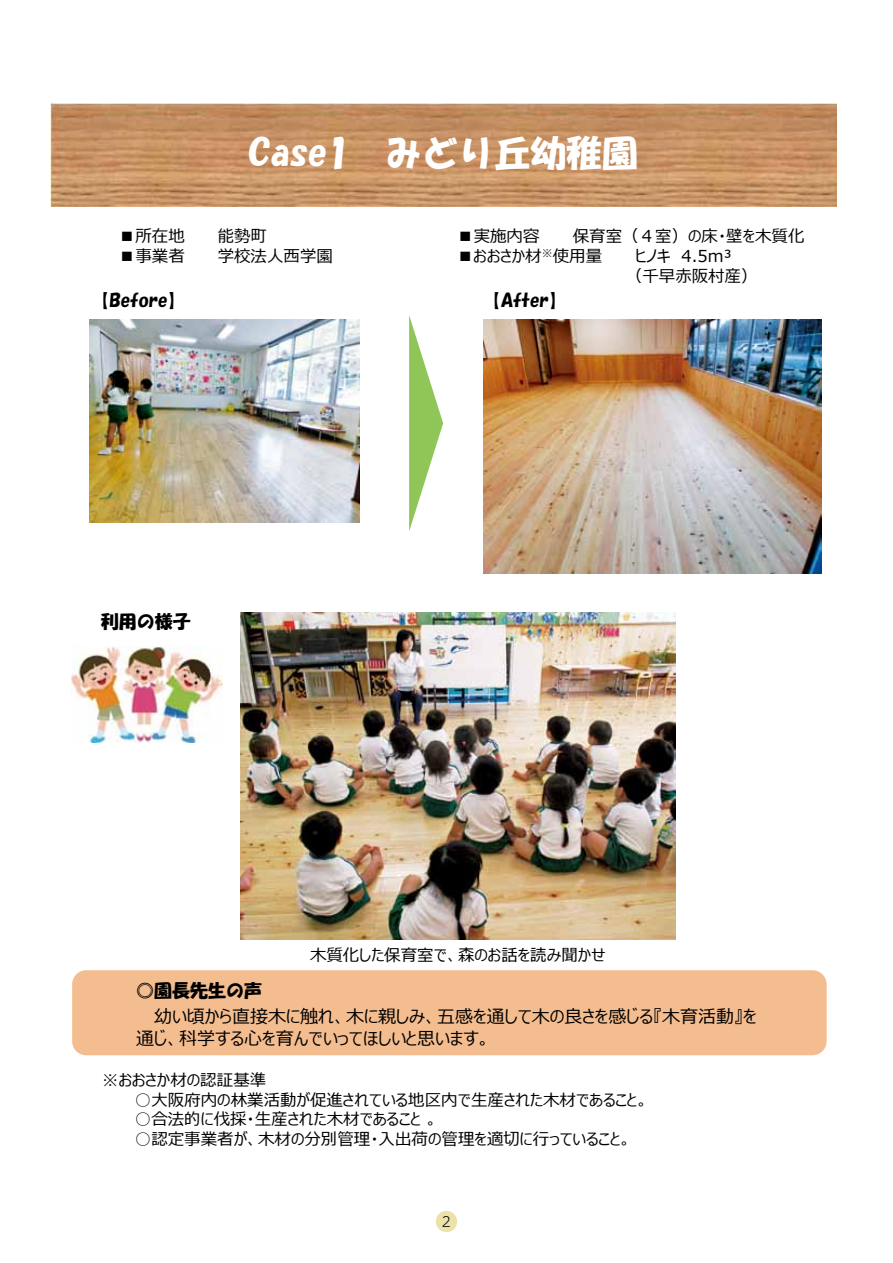
<style>
.page{position:relative;width:893px;height:1263px;background:#fff}
.page>*{position:absolute;margin:0;border:0;box-sizing:border-box;transform-origin:0 0}
.t1{font:36px "HGS Soei Kakupoptai";color:#fff}
.t2{font:18px/21.6px "Meiryo UI";color:#000}
.t3{font:18px "HGS Soei Kakupoptai";color:#000}
.t4{font:16.5px/19.8px "Meiryo UI";color:#000}
.t5{font:300 13.8px "UD Shin M Go Pro";color:#000}
</style>
<div class="page">
<img style="left:484px;top:320px;width:337px;height:253px">
<img style="left:89px;top:319px;width:271px;height:203px">
<div style="left:72px;top:970px;width:755px;height:85px;background:#f4bd90;border-radius:14px"></div>
<img style="left:50px;top:104px;width:786px;height:103px">
<svg style="left:409px;top:315px;width:34px;height:216px"></svg>
<img style="left:72px;top:646px;width:150px;height:96px">
<img style="left:240px;top:613px;width:435px;height:326px">
<div style="left:436px;top:1211px;width:21px;height:21px;background:#ebe1a9;border-radius:50%"></div>
<h1 class="t1" style="left:248px;top:135px;width:391px">Case1 みどり丘幼稚園</h1>
<p class="t4" style="left:119px;top:227px;width:67px">■所在地</p>
<p class="t4" style="left:218px;top:227px;width:51px">能勢町</p>
<p class="t4" style="left:119px;top:247px;width:67px">■事業者</p>
<p class="t4" style="left:218px;top:247px;width:117px">学校法人西学園</p>
<p class="t4" style="left:457px;top:227px;width:84px">■実施内容</p>
<p class="t4" style="left:573px;top:227px;width:233px">保育室（４室）の床・壁を木質化</p>
<p class="t4" style="left:457px;top:247px;width:147px">■おおさか材<sup>※</sup>使用量</p>
<p class="t4" style="left:626px;top:247px;width:133px;text-indent:10px">ヒノキ 4.5m³<br>（千早赤阪村産）</p>
<p class="t3" style="left:91px;top:291px;width:95px">【Before】</p>
<p class="t3" style="left:483px;top:291px;width:85px">【After】</p>
<p class="t3" style="left:101px;top:613px;width:91px">利用の様子</p>
<p class="t4" style="left:310px;top:946px;width:297px">木質化した保育室で、森のお話を読み聞かせ</p>
<p class="t3" style="left:136px;top:982px;width:127px">◎園長先生の声</p>
<p class="t2" style="left:136px;top:1006px;width:622px">　 幼い頃から直接木に触れ、木に親しみ、五感を通して木の良さを感じる『木育活動』を通じ、科学する心を育んでいってほしいと思います。</p>
<p class="t4" style="left:102px;top:1071px;width:165px">※おおさか材の認証基準</p>
<p class="t4" style="left:135px;top:1090px;width:515px">○大阪府内の林業活動が促進されている地区内で生産された木材であること。</p>
<p class="t4" style="left:135px;top:1110px;width:304px">○合法的に伐採・生産された木材であること。</p>
<p class="t4" style="left:135px;top:1130px;width:498px">○認定事業者が、木材の分別管理・入出荷の管理を適切に行っていること。</p>
<p class="t5" style="left:442px;top:1210px;width:11px">2</p>
</div>
